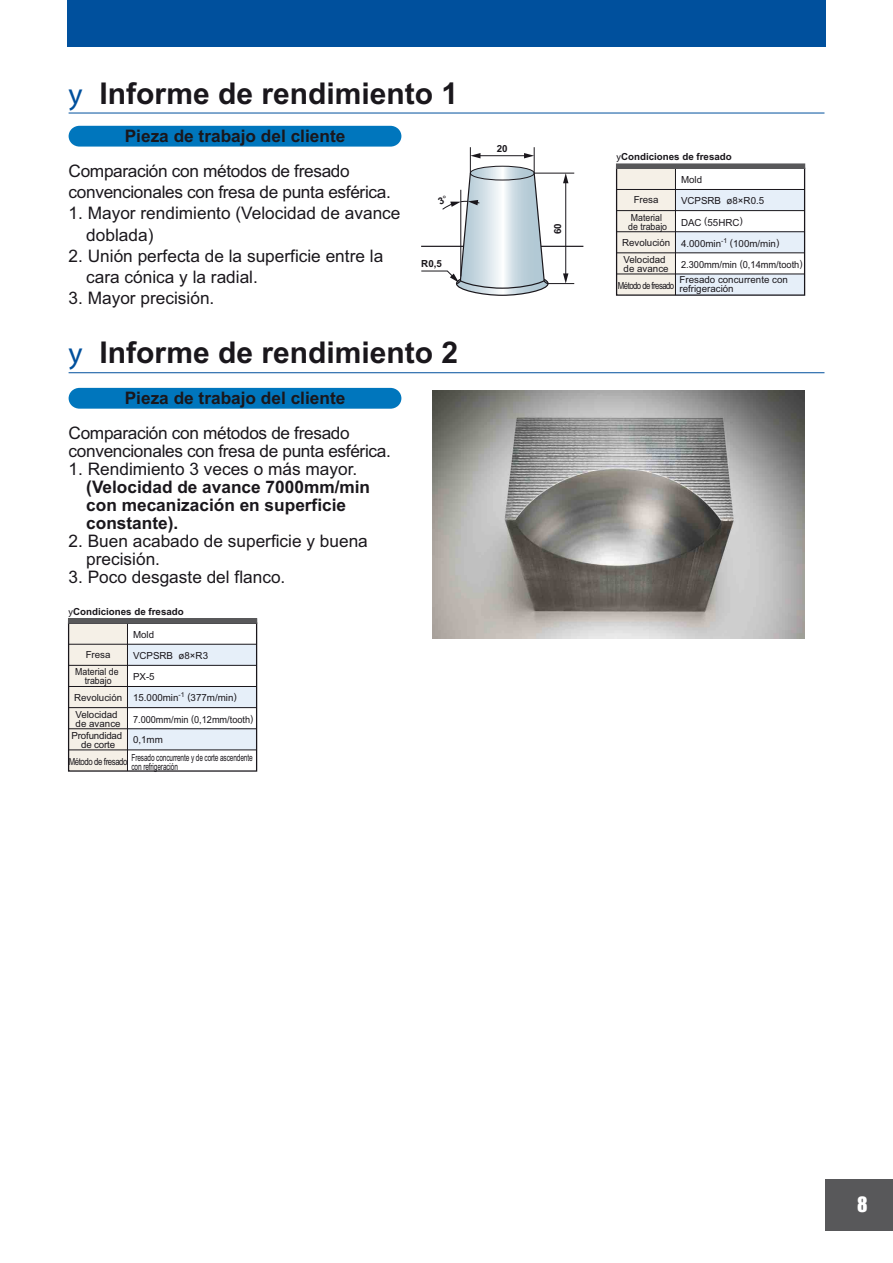
<style>
.page{position:relative;width:893px;height:1263px;background:#fff}
.page>*{position:absolute;margin:0;border:0;box-sizing:border-box;transform-origin:0 0}
.t1{font:700 30px "Arial";color:#1a171c}
.t2{font:30px "MAK";color:#00509d}
.t3{font:19.5px "Impact";color:#fff}
.t4{font:17.25px/21.3px "Arial";color:#1a171c}
.t5{font:700 17.25px/18px "Arial";color:#1a171c}
.t6{font:17.25px/21.3px "Arial";letter-spacing:-.02em;color:#1a171c}
.t7{font:9.75px/21.1px "Arial";color:#1a171c}
.t8{font:9.75px/9px "Arial";letter-spacing:-.02em;color:#1a171c;scale:.67 1}
.t9{font:700 9.75px "Arial";color:#1a171c}
.t10{font:9.75px/19.8px "Arial";color:#1a171c;scale:.94 1}
.t11{font:9.75px "Arial";letter-spacing:-.035em;color:#1a171c;scale:.8 1}
.t12{font:9.75px/9px "Arial";color:#1a171c;text-align:center;scale:.9 1}
.t13{font:9.75px/9px "Arial";letter-spacing:-.02em;color:#1a171c;text-align:center}
.t14{font:9.75px "Arial";letter-spacing:-.05em;color:#1a171c;scale:.8 1}
.s1{font-weight:400}
.s2{font-family:"MAK";font-weight:400}
</style>
<div class="page">
<div style="left:67px;top:0;width:758px;height:47px;background:#00509d"></div>
<div style="left:825px;top:1179px;width:67px;height:51px;background:#58585a"></div>
<div style="left:69px;top:623px;width:58px;height:84px;background:#f5f0e7"></div>
<div style="left:675px;top:189px;width:129px;height:22px;background:#e6eff9"></div>
<div style="left:675px;top:274px;width:129px;height:21px;background:#e6eff9"></div>
<div style="left:675px;top:232px;width:129px;height:21px;background:#e6eff9"></div>
<div style="left:616px;top:168px;width:59px;height:127px;background:#f5f0e7"></div>
<hr style="left:675px;top:168px;width:1px;height:127px;background:#1a171c">
<hr style="left:616px;top:189px;width:188px;height:1px;background:#1a171c">
<hr style="left:616px;top:210px;width:188px;height:1px;background:#1a171c">
<hr style="left:616px;top:231px;width:188px;height:1px;background:#1a171c">
<div style="left:616px;top:168px;width:189px;height:128px;border:1px solid #1a171c"></div>
<hr style="left:616px;top:164px;width:188px;height:4px;background:#58585a">
<div style="left:616px;top:163px;width:189px;height:6px;border:1px solid #58585a"></div>
<hr style="left:616px;top:252px;width:188px;height:1px;background:#1a171c">
<hr style="left:616px;top:274px;width:188px;height:1px;background:#1a171c">
<div style="left:127px;top:728px;width:129px;height:22px;background:#e6eff9"></div>
<div style="left:69px;top:707px;width:58px;height:64px;background:#f5f0e7"></div>
<hr style="left:127px;top:707px;width:1px;height:64px;background:#1a171c">
<hr style="left:69px;top:728px;width:187px;height:1px;background:#1a171c">
<hr style="left:69px;top:749px;width:187px;height:1px;background:#1a171c">
<div style="left:127px;top:644px;width:129px;height:21px;background:#e6eff9"></div>
<div style="left:127px;top:686px;width:129px;height:21px;background:#e6eff9"></div>
<hr style="left:127px;top:623px;width:1px;height:84px;background:#1a171c">
<hr style="left:69px;top:644px;width:187px;height:1px;background:#1a171c">
<hr style="left:69px;top:665px;width:187px;height:1px;background:#1a171c">
<hr style="left:69px;top:686px;width:187px;height:1px;background:#1a171c">
<hr style="left:69px;top:707px;width:187px;height:1px;background:#1a171c">
<div style="left:68px;top:622px;width:189px;height:149px;border:1px solid #1a171c"></div>
<hr style="left:69px;top:623px;width:187px;height:1px;background:#1a171c">
<hr style="left:69px;top:619px;width:187px;height:4px;background:#58585a">
<div style="left:68px;top:618px;width:189px;height:5px;border:1px solid #58585a"></div>
<svg style="left:456px;top:272px;width:92px;height:23px"></svg>
<div style="left:456px;top:271px;width:92px;height:25px;border:1px solid #1a171c;border-radius:50%"></div>
<hr style="left:421px;top:246px;width:162px;height:1px;background:#1a171c">
<hr style="left:69px;top:113px;width:755px;height:1px;background:#00509d">
<hr style="left:69px;top:372px;width:755px;height:1px;background:#00509d">
<div style="left:69px;top:126px;width:332px;height:21px;background:#0076bd"></div>
<div style="left:69px;top:388px;width:332px;height:20px;background:#0076bd"></div>
<img style="left:432px;top:391px;width:372px;height:247px">
<svg style="left:421px;top:147px;width:153px;height:142px"></svg>
<p class="t2" style="left:69px;top:79px;width:16px">y</p>
<p class="t1" style="left:100px;top:76px;width:360px">Informe de rendimiento 1</p>
<p class="t5" style="left:125px;top:127px;width:222px">Pieza de trabajo del cliente</p>
<p class="t6" style="left:69px;top:162px;width:324px">Comparación con métodos de fresado convencionales con fresa de punta esférica.</p>
<p class="t4" style="left:86px;top:204px;width:316px;text-indent:-18px">1. Mayor rendimiento (Velocidad de avance doblada)</p>
<p class="t4" style="left:86px;top:247px;width:298px;text-indent:-18px">2. Unión perfecta de la superficie entre la cara cónica y la radial.</p>
<p class="t4" style="left:69px;top:289px;width:147px">3. Mayor precisión.</p>
<p class="t9" style="left:421px;top:258px;width:22px">R0,5</p>
<p class="t2" style="left:69px;top:338px;width:16px">y</p>
<p class="t1" style="left:100px;top:335px;width:360px">Informe de rendimiento 2</p>
<p class="t5" style="left:125px;top:389px;width:222px">Pieza de trabajo del cliente</p>
<p class="t6" style="left:69px;top:425px;width:324px;line-height:18px">Comparación con métodos de fresado convencionales con fresa de punta esférica.</p>
<p class="t5" style="left:86px;top:460px;width:285px;text-indent:-18px"><span class="s1">1. Rendimiento 3 veces o más mayor. </span>(Velocidad de avance 7000mm/min con mecanización en superficie constante).</p>
<p class="t4" style="left:86px;top:533px;width:283px;line-height:18px;text-indent:-18px">2. Buen acabado de superficie y buena precisión.</p>
<p class="t4" style="left:69px;top:568px;width:218px">3. Poco desgaste del flanco.</p>
<p class="t9" style="left:69px;top:605px;width:117px"><span class="s2">y</span>Condiciones de fresado</p>
<p class="t7" style="left:86px;top:645px;width:26px">Fresa</p>
<p class="t12" style="left:75px;top:668px;width:50px">Material de trabajo</p>
<p class="t7" style="left:74px;top:688px;width:50px">Revolución</p>
<p class="t7" style="left:75px;top:711px;width:47px;line-height:9px">Velocidad de avance</p>
<p class="t13" style="left:72px;top:732px;width:52px">Profundidad de corte</p>
<p class="t7" style="left:133px;top:624px;width:23px">Mold</p>
<p class="t7" style="left:133px;top:645px;width:77px">VCPSRB ø8×R3</p>
<p class="t7" style="left:133px;top:667px;width:105px">PX-5<br>15.000min<sup>-1</sup> (377m/min)</p>
<p class="t10" style="left:133px;top:711px;width:129px">7.000mm/min (0,12mm/tooth)<br>0,1mm</p>
<p class="t8" style="left:131px;top:753px;width:182px">Fresado concurrente y de corte ascendente con refrigeración</p>
<p class="t14" style="left:69px;top:757px;width:75px">Método de fresado</p>
<p class="t9" style="left:497px;top:143px;width:12px">20</p>
<p class="t9" style="left:552px;top:234px;width:12px;rotate:-90deg">60</p>
<p class="t9" style="left:616px;top:151px;width:117px"><span class="s2">y</span>Condiciones de fresado</p>
<p class="t7" style="left:630px;top:192px;width:33px;line-height:17.2px">Fresa<br>Material</p>
<p class="t12" style="left:628px;top:223px;width:45px">de trabajo</p>
<p class="t7" style="left:623px;top:256px;width:47px;line-height:9px">Velocidad de avance</p>
<p class="t7" style="left:622px;top:233px;width:50px">Revolución</p>
<p class="t7" style="left:681px;top:170px;width:23px">Mold</p>
<p class="t7" style="left:681px;top:191px;width:85px">VCPSRB ø8×R0.5</p>
<p class="t7" style="left:681px;top:212px;width:123px">DAC (55HRC)<br>4.000min<sup>-1</sup> (100m/min)<br>2.300mm/min (0,14mm/tooth)</p>
<p class="t7" style="left:679px;top:270px;width:110px">Fresado concurrente con</p>
<p class="t11" style="left:618px;top:282px;width:146px">Método de fresado refrigeración</p>
<p class="t3" style="left:857px;top:1198px;width:12px">8</p>
</div>
